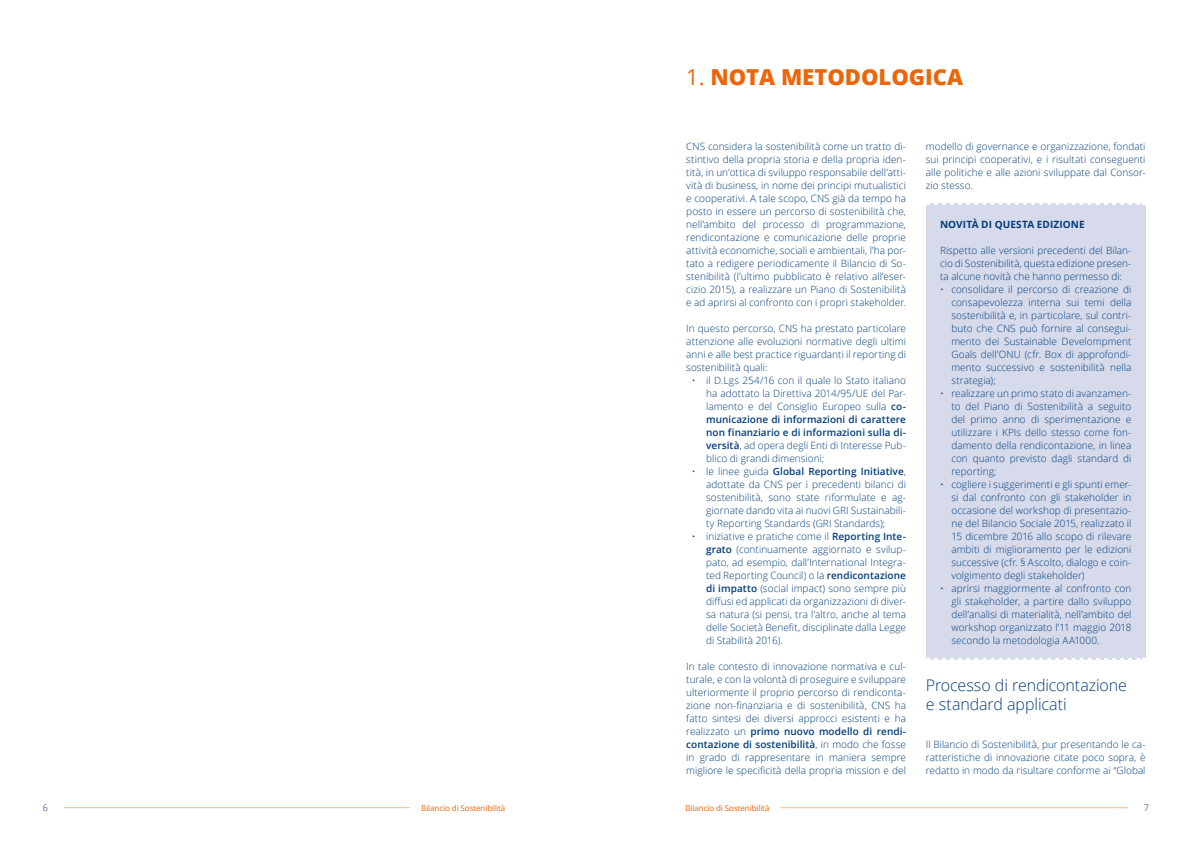
<style>
.page{position:relative;width:1191px;height:842px;background:#fff}
.page>*{position:absolute;margin:0;border:0;box-sizing:border-box;transform-origin:0 0}
.t1{font:800 22px "Open Sans";color:#ec6608}
.t2{font:300 16px/19.2px "Open Sans";letter-spacing:-.005em;color:#003d7c}
.t3{font:300 10px/13px "Open Sans";letter-spacing:.005em;color:#003d7c;text-align:justify}
.t4{font:700 10px "Open Sans";letter-spacing:.01em;color:#003d7c}
.t5{font:300 9px "Open Sans";color:#003d7c}
.t6{font:8px "Open Sans";letter-spacing:-.01em;color:#ec6608}
.s1{font-weight:400}
.s2{font-weight:600}
</style>
<div class="page">
<hr style="left:780px;top:807px;width:347px;height:1px;background:#f8b887">
<hr style="left:64px;top:807px;width:345px;height:1px;background:#f8b887">
<div style="left:926px;top:203px;width:219px;height:456px;background:#d7daeb"></div>
<svg style="left:936px;top:203px;width:208px;height:2px"></svg>
<svg style="left:936px;top:658px;width:208px;height:2px"></svg>
<h1 class="t1" style="left:686px;top:60px;width:278px"><span class="s1">1.</span> NOTA METODOLOGICA</h1>
<p class="t3" style="left:686px;top:140px;width:221px">CNS considera la sostenibilità come un tratto di&shy;stintivo della propria storia e della propria iden&shy;tità, in un’ottica di sviluppo responsabile dell’atti&shy;vità di business, in nome dei principi mutualistici e cooperativi. A tale scopo, CNS già da tempo ha posto in essere un percorso di sostenibilità che, nell’ambito del processo di programmazione, rendicontazione e comunicazione delle proprie attività economiche, sociali e ambientali, l’ha por&shy;tato a redigere periodicamente il Bilancio di So&shy;stenibilità (l’ultimo pubblicato è relativo all’eser&shy;cizio 2015), a realizzare un Piano di Sostenibilità e ad aprirsi al confronto con i propri stakeholder.</p>
<p class="t3" style="left:686px;top:322px;width:221px">In questo percorso, CNS ha prestato particolare attenzione alle evoluzioni normative degli ultimi anni e alle best practice riguardanti il reporting di sostenibilità quali:</p>
<p class="t3" style="left:706px;top:374px;width:201px;text-indent:-14px">• il D.Lgs 254/16 con il quale lo Stato italiano ha adottato la Direttiva 2014/95/UE del Par&shy;lamento e del Consiglio Europeo sulla <span class="s2">co&shy;municazione di informazioni di carattere non finanziario e di informazioni sulla di&shy;versità</span>, ad opera degli Enti di Interesse Pub&shy;blico di grandi dimensioni;</p>
<p class="t3" style="left:706px;top:465px;width:201px;text-indent:-14px">• le linee guida <span class="s2">Global Reporting Initiative</span>, adottate da CNS per i precedenti bilanci di sostenibilità, sono state riformulate e ag&shy;giornate dando vita ai nuovi GRI Sustainabili&shy;ty Reporting Standards (GRI Standards);</p>
<p class="t3" style="left:706px;top:530px;width:201px;text-indent:-14px">• iniziative e pratiche come il <span class="s2">Reporting Inte&shy;grato</span> (continuamente aggiornato e svilup&shy;pato, ad esempio, dall’International Integra&shy;ted Reporting Council) o la <span class="s2">rendicontazione di impatto</span> (social impact) sono sempre più diffusi ed applicati da organizzazioni di diver&shy;sa natura (si pensi, tra l’altro, anche al tema delle Società Benefit, disciplinate dalla Legge di Stabilità 2016).</p>
<p class="t3" style="left:686px;top:660px;width:221px">In tale contesto di innovazione normativa e cul&shy;turale, e con la volontà di proseguire e sviluppare ulteriormente il proprio percorso di rendiconta&shy;zione non-finanziaria e di sostenibilità, CNS ha fatto sintesi dei diversi approcci esistenti e ha realizzato un <span class="s2">primo nuovo modello di rendi&shy;contazione di sostenibilità</span>, in modo che fosse in grado di rappresentare in maniera sempre migliore le specificità della propria mission e del</p>
<p class="t3" style="left:926px;top:140px;width:221px">modello di governance e organizzazione, fondati sui principi cooperativi, e i risultati conseguenti alle politiche e alle azioni sviluppate dal Consor&shy;zio stesso.</p>
<p class="t4" style="left:940px;top:217px;width:146px">NOVITÀ DI QUESTA EDIZIONE</p>
<p class="t3" style="left:940px;top:244px;width:193px">Rispetto alle versioni precedenti del Bilan&shy;cio di Sostenibilità, questa edizione presen&shy;ta alcune novità che hanno permesso di:</p>
<p class="t3" style="left:951px;top:283px;width:182px;text-indent:-11px">• consolidare il percorso di creazione di consapevolezza interna sui temi della sostenibilità e, in particolare, sul contri&shy;buto che CNS può fornire al consegui&shy;mento dei Sustainable Develompment Goals dell’ONU (cfr. Box di approfondi&shy;mento successivo e sostenibilità nella strategia);</p>
<p class="t3" style="left:951px;top:387px;width:182px;text-indent:-11px">• realizzare un primo stato di avanzamen&shy;to del Piano di Sostenibilità a seguito del primo anno di sperimentazione e utilizzare i KPIs dello stesso come fon&shy;damento della rendicontazione, in linea con quanto previsto dagli standard di reporting;</p>
<p class="t3" style="left:951px;top:478px;width:182px;text-indent:-11px">• cogliere i suggerimenti e gli spunti emer&shy;si dal confronto con gli stakeholder in occasione del workshop di presentazio&shy;ne del Bilancio Sociale 2015, realizzato il 15 dicembre 2016 allo scopo di rilevare ambiti di miglioramento per le edizioni successive (cfr. § Ascolto, dialogo e coin&shy;volgimento degli stakeholder)</p>
<p class="t3" style="left:951px;top:582px;width:182px;text-indent:-11px">• aprirsi maggiormente al confronto con gli stakeholder, a partire dallo sviluppo dell’analisi di materialità, nell’ambito del workshop organizzato l’11 maggio 2018 secondo la metodologia AA1000.</p>
<h2 class="t2" style="left:926px;top:675px;width:203px">Processo di rendicontazione e standard applicati</h2>
<p class="t3" style="left:926px;top:738px;width:221px">Il Bilancio di Sostenibilità, pur presentando le ca&shy;ratteristiche di innovazione citate poco sopra, è redatto in modo da risultare conforme ai “Global</p>
<p class="t5" style="left:43px;top:802px;width:7px">6</p>
<p class="t6" style="left:421px;top:802px;width:85px">Bilancio di Sostenibilità</p>
<p class="t6" style="left:685px;top:802px;width:85px">Bilancio di Sostenibilità</p>
<p class="t5" style="left:1143px;top:802px;width:7px">7</p>
</div>
